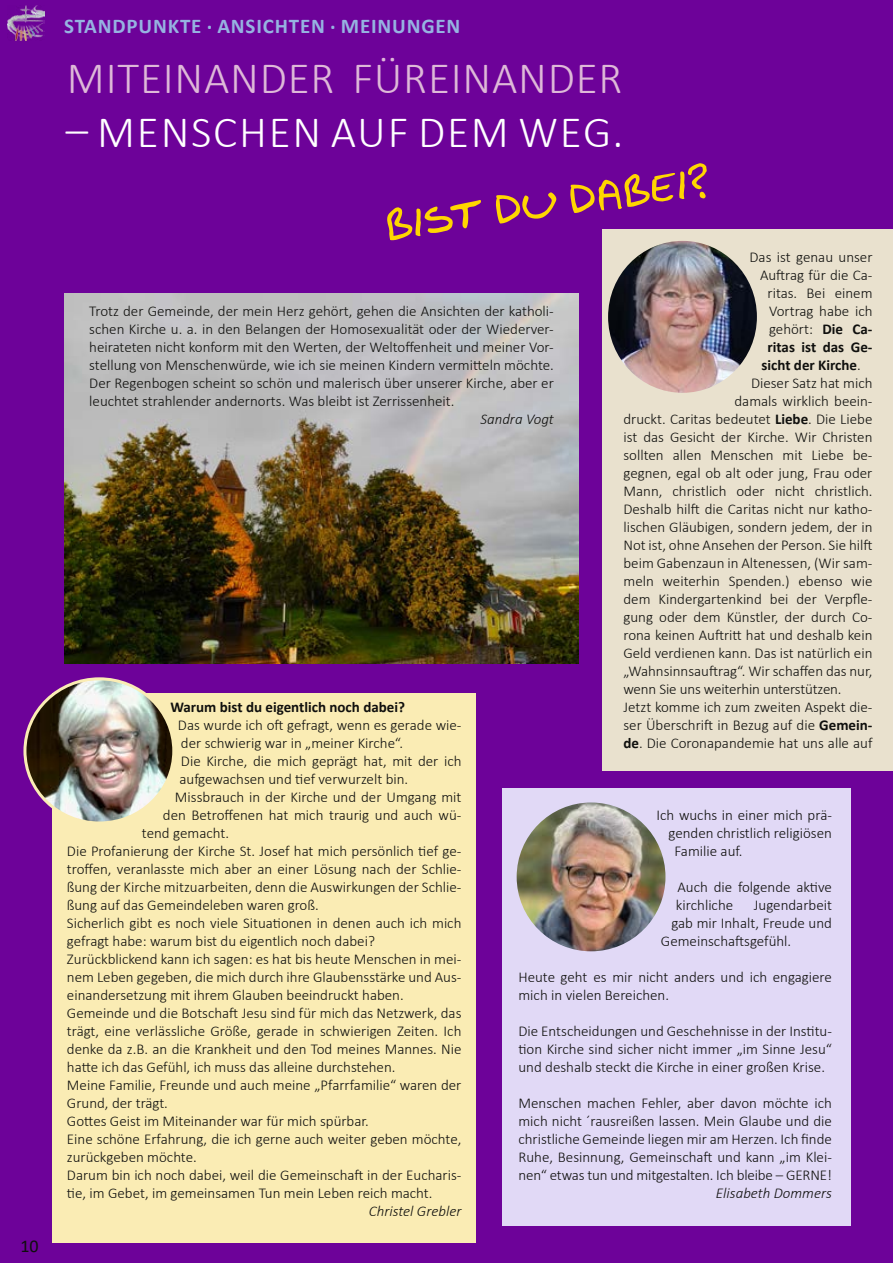
<style>
.page{position:relative;width:893px;height:1263px;background:#6d0299}
.page>*{position:absolute;margin:0;border:0;box-sizing:border-box;transform-origin:0 0}
.t1{font:300 45px "Calibri";letter-spacing:.02em;color:#deb9d8}
.t2{font:300 45px "Calibri";letter-spacing:.04em;color:#fff}
.t3{font:45px "Biko Normal";color:#ffd600}
.t4{font:700 21px "Calibri";letter-spacing:.04em;color:#96b3e1}
.t5{font:18px "Calibri";color:#0f0f0d}
.t6{font:300 15px/18px "Calibri";color:#0f0f0d;text-align:justify}
.t7{font:700 15px "Calibri";color:#0f0f0d}
.t8{font:italic 300 15px "Calibri";color:#0f0f0d}
.s1{font-weight:700}
.s2{font-weight:300}
</style>
<div class="page">
<div style="left:603px;top:229px;width:290px;height:542px;background:#e9e1ce"></div>
<img style="left:7px;top:6px;width:38px;height:34px">
<div style="left:502px;top:788px;width:348px;height:438px;background:#e1d9f6"></div>
<div style="left:52px;top:693px;width:424px;height:549px;background:#faecb4"></div>
<img style="left:65px;top:293px;width:513px;height:370px">
<img style="left:517px;top:802px;width:148px;height:149px;border-radius:74px">
<img style="left:608px;top:241px;width:149px;height:152px">
<img style="left:25px;top:679px;width:146px;height:141px">
<div style="left:23px;top:677px;width:152px;height:147px;border:3px solid #faecb4;border-radius:50%"></div>
<p class="t5" style="left:21px;top:1233px;width:20px">10</p>
<h2 class="t4" style="left:64px;top:12px;width:62px">Standpu</h2>
<h2 class="t4" style="left:153px;top:12px;width:309px">nkte . Ansichten . Meinungen</h2>
<h1 class="t1" style="left:67px;top:50px;width:531px">M iteinander Füreinander</h1>
<h1 class="t2" style="left:66px;top:104px;width:559px">– Menschen auf dem Weg.</h1>
<h1 class="t3" style="left:383px;top:203px;width:330px;rotate:-8deg">Bist Du dabei?</h1>
<p class="t6" style="left:749px;top:248px;width:125px">Das ist genau unser</p>
<p class="t6" style="left:760px;top:266px;width:114px">Auftrag für die Ca-</p>
<p class="t6" style="left:767px;top:284px;width:107px">ritas. Bei einem</p>
<p class="t6" style="left:769px;top:302px;width:105px">Vortrag habe ich</p>
<p class="t6" style="left:769px;top:320px;width:105px">gehört: <span class="s1">Die Ca-</span></p>
<p class="t7" style="left:767px;top:336px;width:106px">ritas ist das Ge-</p>
<p class="t7" style="left:761px;top:354px;width:101px">sicht der Kirche<span class="s2">.</span></p>
<p class="t6" style="left:751px;top:374px;width:123px">Dieser Satz hat mich</p>
<p class="t6" style="left:734px;top:392px;width:139px">damals wirklich beein-</p>
<p class="t6" style="left:623px;top:410px;width:250px">druckt. Caritas bedeutet <span class="s1">Liebe</span>. Die Liebe</p>
<p class="t6" style="left:623px;top:428px;width:251px">ist das Gesicht der Kirche. Wir Christen</p>
<p class="t6" style="left:623px;top:446px;width:250px">sollten allen Menschen mit Liebe be-</p>
<p class="t6" style="left:623px;top:464px;width:251px">gegnen, egal ob alt oder jung, Frau oder</p>
<p class="t6" style="left:623px;top:482px;width:251px">Mann, christlich oder nicht christlich.</p>
<p class="t6" style="left:623px;top:500px;width:251px">Deshalb hilft die Caritas nicht nur katho-</p>
<p class="t6" style="left:623px;top:518px;width:251px">lischen Gläubigen, sondern jedem, der in</p>
<p class="t6" style="left:623px;top:536px;width:251px">Not ist, ohne Ansehen der Person. Sie hilft</p>
<p class="t6" style="left:623px;top:554px;width:250px">beim Gabenzaun in Altenessen, (Wir sam-</p>
<p class="t6" style="left:623px;top:572px;width:251px">meln weiterhin Spenden.) ebenso wie</p>
<p class="t6" style="left:623px;top:590px;width:250px">dem Kindergartenkind bei der Verpfle-</p>
<p class="t6" style="left:623px;top:608px;width:251px">gung oder dem Künstler, der durch Co-</p>
<p class="t6" style="left:623px;top:626px;width:251px">rona keinen Auftritt hat und deshalb kein</p>
<p class="t6" style="left:623px;top:644px;width:251px">Geld verdienen kann. Das ist natürlich ein</p>
<p class="t6" style="left:623px;top:662px;width:251px">„Wahnsinnsauftrag“. Wir schaffen das nur,</p>
<p class="t6" style="left:623px;top:680px;width:220px">wenn Sie uns weiterhin unterstützen.</p>
<p class="t6" style="left:623px;top:698px;width:251px">Jetzt komme ich zum zweiten Aspekt die-</p>
<p class="t6" style="left:623px;top:716px;width:250px">ser Ü berschrift in Bezug auf die <span class="s1">Gemein-</span></p>
<p class="t6" style="left:623px;top:734px;width:251px"><span class="s1">de</span>. Die Coronapandemie hat uns alle auf</p>
<p class="t6" style="left:89px;top:302px;width:466px">Trotz der Gemeinde, der mein Herz gehört, gehen die Ansichten der katholi&shy;schen Kirche u. a. in den Belangen der Homosexualität oder der Wiederver&shy;heirateten nicht konform mit den Werten, der Weltoffenheit und meiner Vor&shy;stellung von Menschenwürde, wie ich sie meinen Kindern vermitteln möchte.<br>Der Regenbogen scheint so schön und malerisch über unserer Kirche, aber er leuchtet strahlender andernorts. Was bleibt ist Zerrissenheit.</p>
<p class="t8" style="left:480px;top:410px;width:75px">Sandra Vogt</p>
<p class="t7" style="left:170px;top:696px;width:236px">Warum bist du eigentlich noch dabei?</p>
<p class="t6" style="left:178px;top:716px;width:285px">Das wurde ich oft gefragt, wenn es gerade wie-</p>
<p class="t6" style="left:181px;top:734px;width:224px">der schwierig war in „meiner Kirche“.</p>
<p class="t6" style="left:181px;top:752px;width:282px">Die Kirche, die mich geprägt hat, mit der ich</p>
<p class="t6" style="left:179px;top:770px;width:230px">aufgewachsen und tief verwurzelt bin.</p>
<p class="t6" style="left:175px;top:788px;width:288px">M issbrauch in der Kirche und der U mgang mit</p>
<p class="t6" style="left:163px;top:806px;width:300px">den Betroffenen hat mich traurig und auch wü-</p>
<p class="t6" style="left:142px;top:824px;width:89px">tend gemacht.</p>
<p class="t6" style="left:67px;top:842px;width:396px">Die Profanierung der Kirche St. Josef hat mich persönlich tief ge-</p>
<p class="t6" style="left:67px;top:860px;width:396px">troffen, veranlasste mich aber an einer Lösung nach der Schlie-</p>
<p class="t6" style="left:67px;top:878px;width:396px">ßung der Kirche mitzuarbeiten, denn die Auswirkungen der Schlie-</p>
<p class="t6" style="left:67px;top:896px;width:253px">ßung auf das Gemeindeleben waren groß.</p>
<p class="t6" style="left:67px;top:914px;width:396px">Sicherlich gibt es noch viele Situationen in denen auch ich mich</p>
<p class="t6" style="left:67px;top:932px;width:310px">gefragt habe: warum bist du eigentlich noch dabei?</p>
<p class="t6" style="left:67px;top:950px;width:396px">Zurückblickend kann ich sagen: es hat bis heute Menschen in mei-</p>
<p class="t6" style="left:67px;top:968px;width:396px">nem Leben gegeben, die mich durch ihre Glaubensstärke und Aus-</p>
<p class="t6" style="left:67px;top:986px;width:338px">einandersetzung mit ihrem Glauben beeindruckt haben.</p>
<p class="t6" style="left:67px;top:1004px;width:396px">Gemeinde und die Botschaft Jesu sind für mich das Netzwerk, das</p>
<p class="t6" style="left:67px;top:1022px;width:396px">trägt, eine verlässliche Größe, gerade in schwierigen Zeiten. Ich</p>
<p class="t6" style="left:67px;top:1040px;width:396px">denke da z.B. an die Krankheit und den Tod meines Mannes. N ie</p>
<p class="t6" style="left:67px;top:1058px;width:330px">hatte ich das Gefühl, ich muss das alleine durchstehen.</p>
<p class="t6" style="left:67px;top:1076px;width:396px">Meine Familie, Freunde und auch meine „Pfarrfamilie“ waren der</p>
<p class="t6" style="left:67px;top:1094px;width:103px">Grund, der trägt.</p>
<p class="t6" style="left:67px;top:1112px;width:303px">Gottes Geist im M iteinander war für mich spürbar.</p>
<p class="t6" style="left:67px;top:1130px;width:396px">Eine schöne Erfahrung, die ich gerne auch weiter geben möchte,</p>
<p class="t6" style="left:67px;top:1148px;width:131px">zurückgeben möchte.</p>
<p class="t6" style="left:67px;top:1166px;width:396px">Darum bin ich noch dabei, weil die Gemeinschaft in der Eucharis-</p>
<p class="t6" style="left:67px;top:1184px;width:367px">tie, im Gebet, im gemeinsamen Tun mein Leben reich macht.</p>
<p class="t8" style="left:369px;top:1202px;width:94px">Christel Grebler</p>
<p class="t6" style="left:656px;top:806px;width:177px">Ich wuchs in einer mich prä-</p>
<p class="t6" style="left:668px;top:824px;width:165px">genden christlich religiösen</p>
<p class="t6" style="left:674px;top:842px;width:70px">Familie auf.</p>
<p class="t6" style="left:676px;top:878px;width:157px">Auch die folgende aktive kirchliche</p>
<p class="t6" style="left:754px;top:896px;width:80px">Jugendarbeit</p>
<p class="t6" style="left:671px;top:914px;width:162px">gab mir I nhalt, Freude und</p>
<p class="t6" style="left:661px;top:932px;width:132px">Gemeinschaftsgefühl.</p>
<p class="t6" style="left:518px;top:968px;width:315px">Heute geht es mir nicht anders und ich engagiere mich in vielen Bereichen.</p>
<p class="t6" style="left:518px;top:1022px;width:315px">Die Entscheidungen und Geschehnisse in der I nstitu&shy;tion Kirche sind sicher nicht immer „im Sinne Jesu“ und deshalb steckt die Kirche in einer großen Krise.</p>
<p class="t6" style="left:518px;top:1094px;width:315px">Menschen machen Fehler, aber davon möchte ich mich nicht ´rausreißen lassen. Mein Glaube und die christliche Gemeinde liegen mir am Herzen. Ich finde Ruhe, Besinnung, Gemeinschaft und kann „im Klei&shy;nen“ etwas tun und mitgestalten. Ich bleibe – GERN E!</p>
<p class="t8" style="left:716px;top:1184px;width:118px">Elisabeth Dommers</p>
</div>
